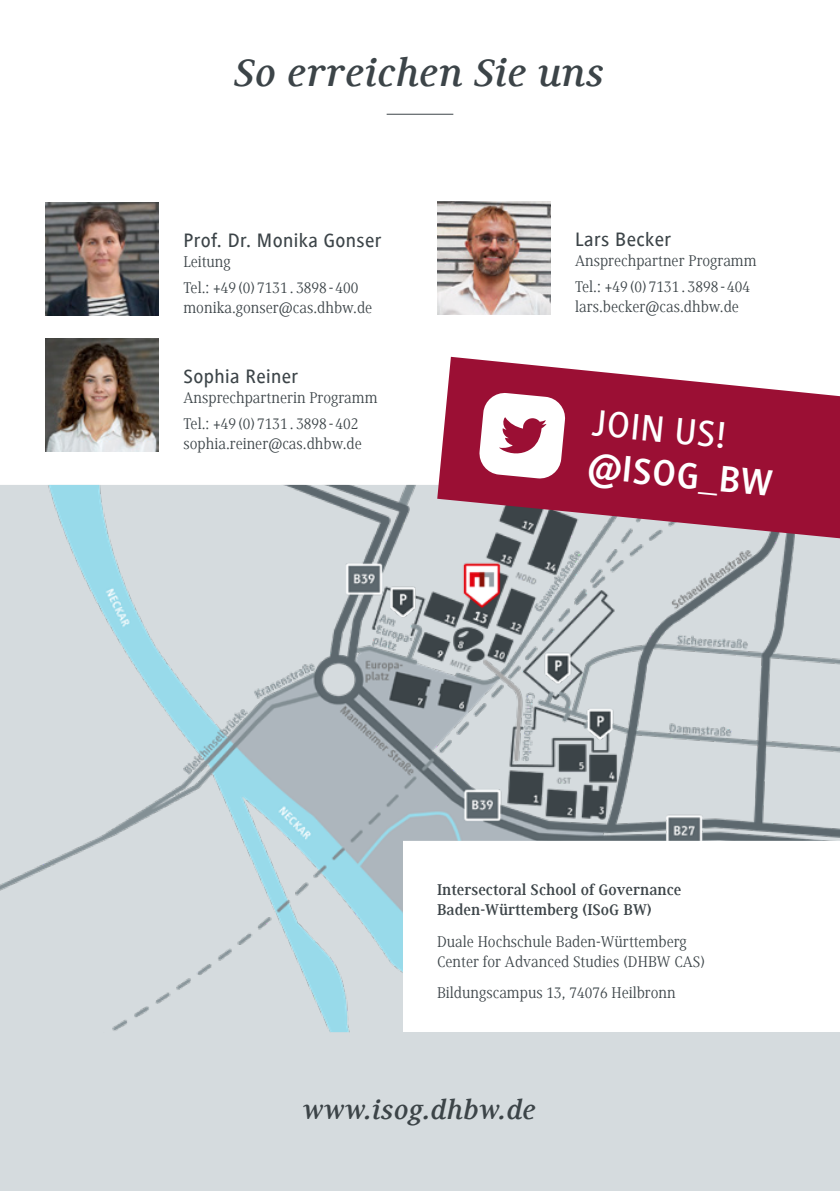
<style>
.page{position:relative;width:840px;height:1191px;background:#fff}
.page>*{position:absolute;margin:0;border:0;box-sizing:border-box;transform-origin:0 0}
.t1{font:italic 700 40px "Generis Serif Com";letter-spacing:.01em;color:#3c4448}
.t2{font:700 38px "Generis Sans Com";color:#fff}
.t3{font:500 38px "Generis Sans Com";color:#fff}
.t4{font:italic 700 28px "Generis Serif Com";letter-spacing:.01em;color:#3c4448}
.t5{font:500 20px "Generis Sans Com";letter-spacing:.02em;color:#3c4448}
.t6{font:16px/25.6px "Generis Serif Com";color:#3c4448}
.t7{font:700 16px/20px "Generis Serif Com";color:#3c4448}
</style>
<div class="page">
<div style="left:0;top:1032px;width:839px;height:159px;background:#d5dbde"></div>
<hr style="left:386px;top:114px;width:67px;height:1px;background:#3c4448">
<img style="left:45px;top:202px;width:114px;height:114px">
<img style="left:45px;top:338px;width:114px;height:114px">
<img style="left:437px;top:201px;width:113px;height:114px">
<img style="left:0;top:485px;width:839px;height:547px">
<svg style="left:437px;top:357px;width:402px;height:181px;background:#aa425e"></svg>
<svg style="left:478px;top:392px;width:87px;height:87px"></svg>
<h1 class="t1" style="left:235px;top:50px;width:371px">So erreichen Sie uns</h1>
<p class="t5" style="left:183px;top:230px;width:200px">Prof. Dr. Monika Gonser</p>
<p class="t6" style="left:183px;top:249px;width:176px">Leitung<br>Tel.: +49 (0) 7131 . 3898 - 400</p>
<p class="t6" style="left:183px;top:295px;width:190px">monika.gonser@cas.dhbw.de</p>
<p class="t5" style="left:183px;top:366px;width:116px">Sophia Reiner</p>
<p class="t6" style="left:183px;top:385px;width:195px">Ansprechpartnerin Programm<br>Tel.: +49 (0) 7131 . 3898 - 402</p>
<p class="t6" style="left:183px;top:431px;width:180px">sophia.reiner@cas.dhbw.de</p>
<p class="t5" style="left:574px;top:229px;width:98px">Lars Becker</p>
<p class="t6" style="left:574px;top:248px;width:183px">Ansprechpartner Programm<br>Tel.: +49 (0) 7131 . 3898 - 404</p>
<p class="t6" style="left:574px;top:294px;width:165px">lars.becker@cas.dhbw.de</p>
<h2 class="t3" style="left:595px;top:401px;width:135px;rotate:6deg">JOIN US!</h2>
<h2 class="t2" style="left:590px;top:444px;width:185px;rotate:6deg">@ISOG_BW</h2>
<p class="t7" style="left:437px;top:880px;width:246px">Intersectoral School of Governance<br>Baden-Württemberg (ISoG BW)</p>
<p class="t6" style="left:437px;top:931px;width:270px;line-height:20px">Duale Hochschule Baden-Württemberg<br>Center for Advanced Studies (DHBW CAS)</p>
<p class="t6" style="left:437px;top:980px;width:240px">Bildungscampus 13, 74076 Heilbronn</p>
<h3 class="t4" style="left:303px;top:1094px;width:234px">www.isog.dhbw.de</h3>
</div>
